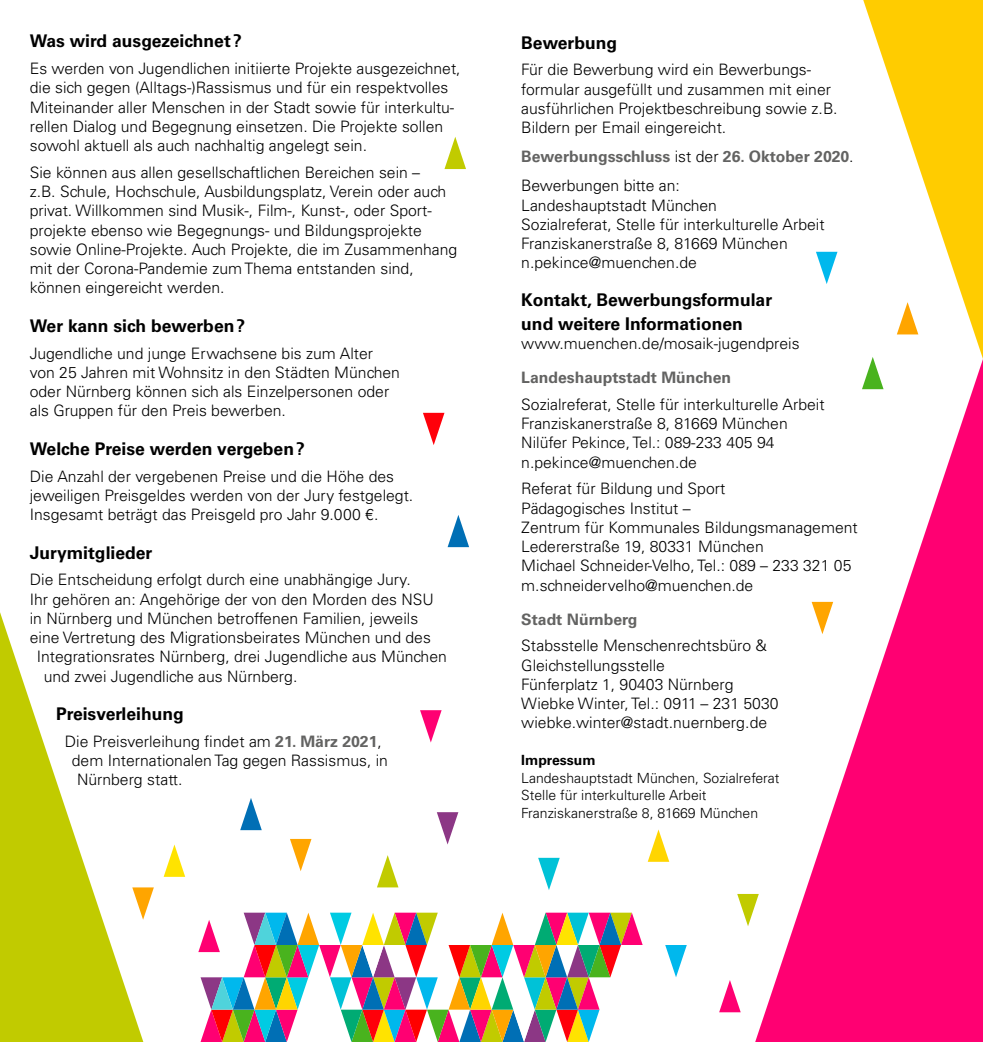
<style>
.page{position:relative;width:983px;height:1042px;background:#fff}
.page>*{position:absolute;margin:0;border:0;box-sizing:border-box;transform-origin:0 0}
.t1{font:700 17.5px/23.6px "Univers LT Std";color:#000}
.t2{font:300 15.75px/19.2px "Univers LT Std";color:#000}
.t3{font:700 15.75px/29.2px "Univers LT Std";color:#636362}
.t4{font:300 14px/17.5px "Univers LT Std";color:#000}
.t5{font:700 14px "Univers LT Std";color:#000}
.s1{font-weight:700;color:#636362}
.s2{font-weight:300;color:#000}
</style>
<div class="page">
<svg style="left:0;top:612px;width:143px;height:430px"></svg>
<svg style="left:863px;top:0;width:119px;height:356px;fill:#fc0"></svg>
<svg style="left:755px;top:362px;width:227px;height:680px;fill:#ff0072"></svg>
<svg style="left:861px;top:357px;width:22px;height:32px"></svg>
<svg style="left:423px;top:413px;width:21px;height:32px"></svg>
<svg style="left:447px;top:515px;width:22px;height:32px"></svg>
<svg style="left:647px;top:829px;width:22px;height:33px"></svg>
<svg style="left:377px;top:855px;width:21px;height:32px"></svg>
<svg style="left:816px;top:252px;width:21px;height:32px"></svg>
<svg style="left:420px;top:710px;width:21px;height:32px"></svg>
<svg style="left:436px;top:812px;width:22px;height:32px"></svg>
<svg style="left:240px;top:798px;width:22px;height:32px"></svg>
<svg style="left:538px;top:858px;width:21px;height:32px"></svg>
<svg style="left:290px;top:839px;width:21px;height:32px"></svg>
<svg style="left:164px;top:844px;width:21px;height:33px"></svg>
<svg style="left:719px;top:980px;width:21px;height:32px"></svg>
<svg style="left:811px;top:602px;width:22px;height:32px"></svg>
<svg style="left:132px;top:887px;width:22px;height:33px"></svg>
<svg style="left:665px;top:945px;width:21px;height:32px"></svg>
<svg style="left:896px;top:302px;width:22px;height:32px"></svg>
<svg style="left:444px;top:137px;width:22px;height:32px"></svg>
<svg style="left:737px;top:894px;width:21px;height:32px"></svg>
<svg style="left:198px;top:912px;width:444px;height:130px"></svg>
<p class="t1" style="left:30px;top:30px;width:213px">Was wird ausgezeichnet?</p>
<p class="t2" style="left:30px;top:59px;width:432px">Es werden von Jugendlichen initiierte Projekte ausgezeichnet, die sich gegen (Alltags-)Rassismus und für ein respektvolles Miteinander aller Menschen in der Stadt sowie für interkultu&shy;rellen Dialog und Begegnung einsetzen. Die Projekte sollen sowohl aktuell als auch nachhaltig angelegt sein.</p>
<p class="t2" style="left:30px;top:163px;width:429px">Sie können aus allen gesellschaftlichen Bereichen sein –<br>z.B. Schule, Hochschule, Ausbildungsplatz, Verein oder auch privat. Willkommen sind Musik-, Film-, Kunst-, oder Sport&shy;projekte ebenso wie Begegnungs- und Bildungsprojekte sowie Online-Projekte. Auch Projekte, die im Zusammenhang mit der Corona-Pandemie zum Thema entstanden sind, können eingereicht werden.</p>
<p class="t1" style="left:30px;top:314px;width:217px">Wer kann sich bewerben?</p>
<p class="t2" style="left:30px;top:343px;width:371px">Jugendliche und junge Erwachsene bis zum Alter von 25 Jahren mit Wohnsitz in den Städten München oder Nürnberg können sich als Einzelpersonen oder als Gruppen für den Preis bewerben.</p>
<p class="t1" style="left:30px;top:437px;width:276px">Welche Preise werden vergeben?</p>
<p class="t2" style="left:30px;top:466px;width:385px">Die Anzahl der vergebenen Preise und die Höhe des jeweiligen Preisgeldes werden von der Jury festgelegt.<br>Insgesamt beträgt das Preisgeld pro Jahr 9.000 €.</p>
<p class="t1" style="left:30px;top:541px;width:124px">Jurymitglieder</p>
<p class="t2" style="left:30px;top:570px;width:382px">Die Entscheidung erfolgt durch eine unabhängige Jury.</p>
<p class="t2" style="left:30px;top:589px;width:405px">Ihr gehören an: Angehörige der von den Morden des NSU</p>
<p class="t2" style="left:30px;top:608px;width:390px">in Nürnberg und München betroffenen Familien, jeweils</p>
<p class="t2" style="left:30px;top:628px;width:402px">eine Vertretung des Migrationsbeirates München und des</p>
<p class="t2" style="left:37px;top:647px;width:411px">Integrationsrates Nürnberg, drei Jugendliche aus München</p>
<p class="t2" style="left:44px;top:666px;width:255px">und zwei Jugendliche aus Nürnberg.</p>
<p class="t1" style="left:56px;top:702px;width:129px">Preisverleihung</p>
<p class="t2" style="left:65px;top:731px;width:318px">Die Preisverleihung findet am <span class="s1">21. März 2021</span>,</p>
<p class="t2" style="left:72px;top:751px;width:317px">dem Internationalen Tag gegen Rassismus, in</p>
<p class="t2" style="left:77px;top:770px;width:107px">Nürnberg statt.</p>
<p class="t1" style="left:521px;top:31px;width:97px">Bewerbung</p>
<p class="t2" style="left:521px;top:60px;width:317px">Für die Bewerbung wird ein Bewerbungs&shy;formular ausgefüllt und zusammen mit einer ausführlichen Projektbeschreibung sowie z.B.<br>Bildern per Email eingereicht.</p>
<p class="t3" style="left:521px;top:142px;width:334px">Bewerbungsschluss <span class="s2">ist der</span> 26. Oktober 2020<span class="s2">.<br>Bewerbungen bitte an:</span></p>
<p class="t2" style="left:521px;top:195px;width:305px">Landeshauptstadt München<br>Sozialreferat, Stelle für interkulturelle Arbeit Franziskanerstraße 8, 81669 München n.pekince@muenchen.de</p>
<p class="t1" style="left:521px;top:288px;width:252px">Kontakt, Bewerbungsformular und weitere Informationen</p>
<p class="t2" style="left:521px;top:334px;width:280px">www.muenchen.de/mosaik-jugendpreis</p>
<p class="t3" style="left:521px;top:363px;width:211px">Landeshauptstadt München</p>
<p class="t2" style="left:521px;top:395px;width:305px">Sozialreferat, Stelle für interkulturelle Arbeit Franziskanerstraße 8, 81669 München Nilüfer Pekince, Tel.: 089-233 405 94 n.pekince@muenchen.de</p>
<p class="t2" style="left:521px;top:479px;width:338px">Referat für Bildung und Sport<br>Pädagogisches Institut –<br>Zentrum für Kommunales Bildungsmanagement Ledererstraße 19, 80331 München<br>Michael Schneider-Velho, Tel.: 089 – 233 321 05 m.schneidervelho@muenchen.de</p>
<p class="t3" style="left:521px;top:605px;width:118px">Stadt Nürnberg</p>
<p class="t2" style="left:521px;top:636px;width:259px">Stabsstelle Menschenrechtsbüro &amp;<br>Gleichstellungsstelle<br>Fünferplatz 1, 90403 Nürnberg<br>Wiebke Winter, Tel.: 0911 – 231 5030 wiebke.winter@stadt.nuernberg.de</p>
<p class="t5" style="left:521px;top:752px;width:76px">Impressum</p>
<p class="t4" style="left:521px;top:769px;width:260px">Landeshauptstadt München, Sozialreferat<br>Stelle für interkulturelle Arbeit<br>Franziskanerstraße 8, 81669 München</p>
</div>
